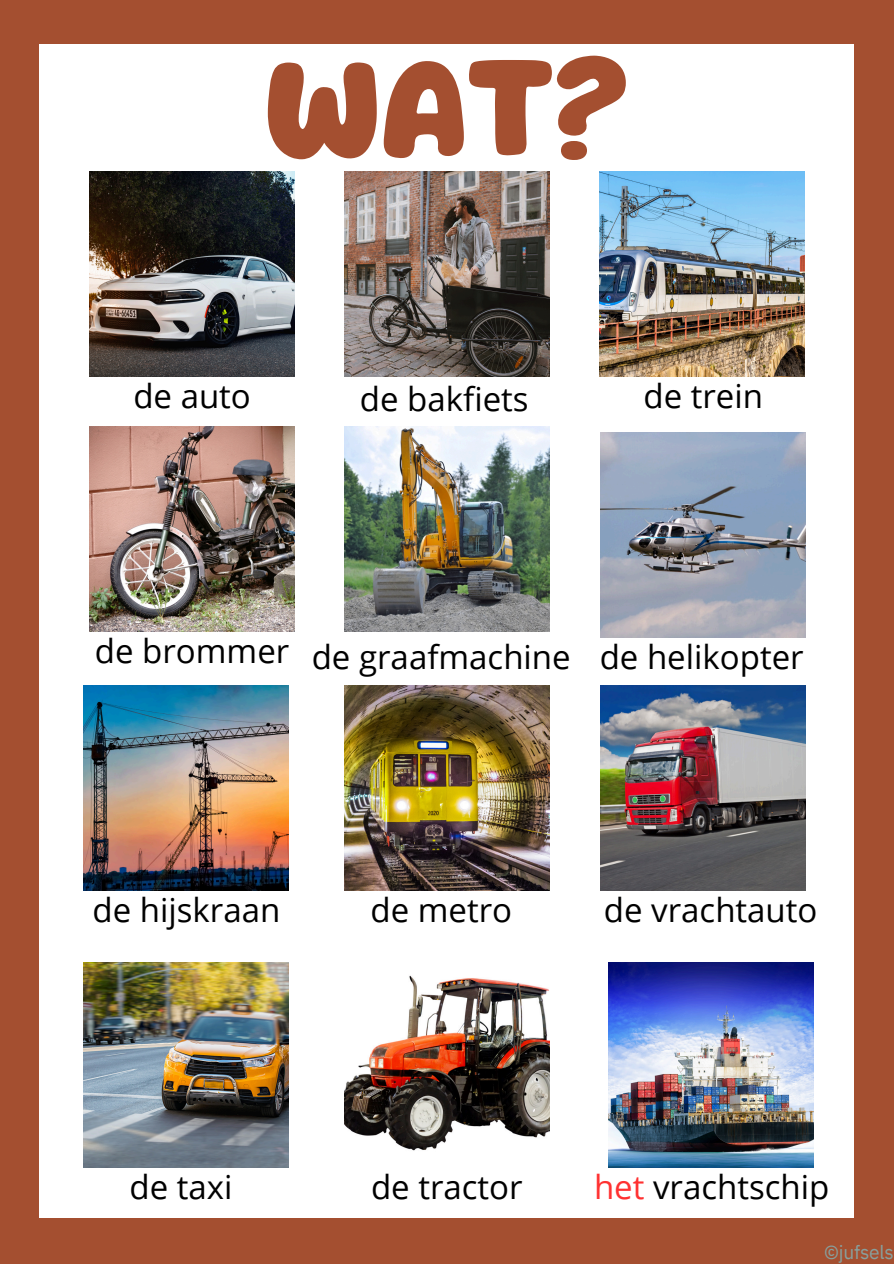
<style>
.page{position:relative;width:894px;height:1264px;background:#fff}
.page>*{position:absolute;margin:0;border:0;box-sizing:border-box;transform-origin:0 0}
.t1{font:120px "Mango";color:#a44f30}
.t2{font:33px "Open Sans";color:#000}
.t3{font:19.2px "IBM Plex Sans";letter-spacing:-.015em;color:#88a09d}
.s1{color:#ff3131}
</style>
<div class="page">
<div style="left:0;top:0;width:893px;height:1263px;background:#a44f30"></div>
<div style="left:40px;top:45px;width:813px;height:1172px;background:#fff"></div>
<img style="left:89px;top:171px;width:205px;height:205px">
<img style="left:344px;top:171px;width:205px;height:205px">
<img style="left:599px;top:171px;width:205px;height:205px">
<img style="left:89px;top:426px;width:205px;height:205px">
<img style="left:84px;top:685px;width:205px;height:205px">
<img style="left:84px;top:962px;width:205px;height:205px">
<img style="left:344px;top:426px;width:205px;height:205px">
<img style="left:600px;top:433px;width:205px;height:205px">
<img style="left:344px;top:685px;width:205px;height:205px">
<img style="left:600px;top:685px;width:205px;height:205px">
<img style="left:344px;top:975px;width:205px;height:176px">
<img style="left:608px;top:962px;width:205px;height:205px">
<h2 class="t1" style="left:264px;top:57px;width:366px">WAT?</h2>
<p class="t2" style="left:133px;top:373px;width:119px">de auto</p>
<h2 class="t2" style="left:360px;top:375px;width:170px">de bakfiets</h2>
<p class="t2" style="left:643px;top:373px;width:121px">de trein</p>
<h2 class="t2" style="left:95px;top:628px;width:196px">de brommer</h2>
<p class="t2" style="left:311px;top:634px;width:260px">de graafmachine</p>
<h2 class="t2" style="left:599px;top:634px;width:205px">de helikopter</h2>
<h2 class="t2" style="left:92px;top:887px;width:189px">de hijskraan</h2>
<p class="t2" style="left:370px;top:887px;width:143px">de metro</p>
<h2 class="t2" style="left:603px;top:887px;width:215px">de vrachtauto</h2>
<p class="t2" style="left:129px;top:1163px;width:104px">de taxi</p>
<h2 class="t2" style="left:371px;top:1163px;width:153px">de tractor</h2>
<p class="t2" style="left:594px;top:1163px;width:237px"><span class="s1">het</span> vrachtschip</p>
<p class="t3" style="left:824px;top:1238px;width:71px">©jufsels</p>
</div>
